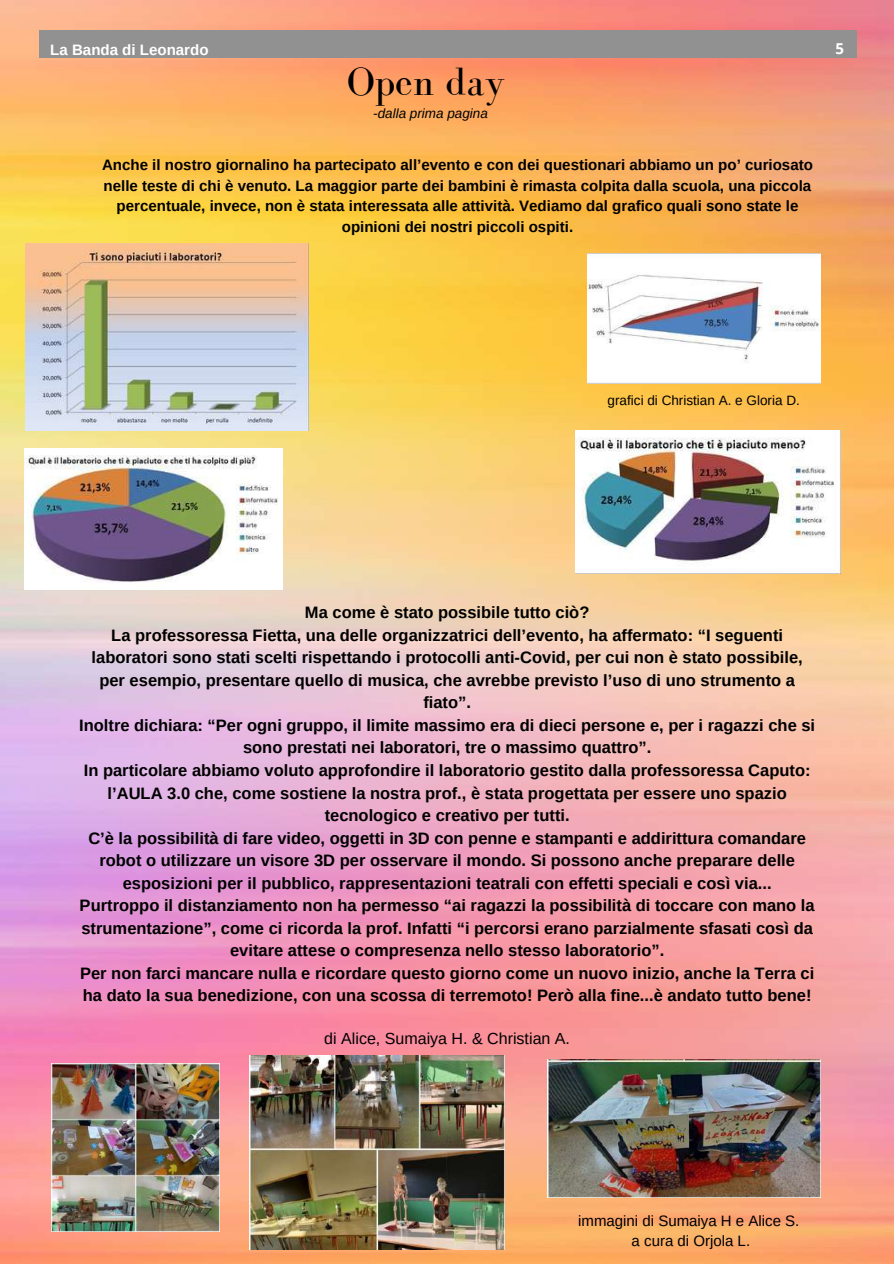
<style>
.page{position:relative;width:894px;height:1264px;background:#fff}
.page>*{position:absolute;margin:0;border:0;box-sizing:border-box;transform-origin:0 0}
.t1{font:40.65px "Bodoni FLF";color:#000}
.t2{font:700 16.5px/22.5px "Arimo";color:#000;text-align:center}
.t3{font:16.05px "Arimo";color:#000}
.t4{font:700 15.15px/20.7px "Arimo";color:#000;text-align:center}
.t5{font:15px/20.2px "Arimo";color:#000;text-align:center}
.t6{font:700 15px "Arimo";color:#fff}
.t7{font:700 15px "Open Sans";color:#fff}
.t8{font:13.5px "Arimo";color:#000}
.t9{font:italic 13.5px "Arimo";color:#000}
</style>
<div class="page">
<img style="left:0;top:0;width:893px;height:1263px">
<div style="left:39px;top:31px;width:817px;height:27px;background:#919191"></div>
<img style="left:587px;top:253px;width:233px;height:131px">
<img style="left:575px;top:430px;width:265px;height:143px">
<img style="left:25px;top:243px;width:283px;height:187px">
<img style="left:24px;top:448px;width:258px;height:141px">
<img style="left:547px;top:1059px;width:272px;height:138px">
<img style="left:249px;top:1055px;width:255px;height:194px">
<img style="left:52px;top:1063px;width:168px;height:168px">
<p class="t6" style="left:50px;top:41px;width:160px">La Banda di Leonardo</p>
<p class="t7" style="left:835px;top:38px;width:10px">5</p>
<h1 class="t1" style="left:347px;top:59px;width:160px">Open day</h1>
<p class="t9" style="left:373px;top:106px;width:116px">-dalla prima pagina</p>
<p class="t4" style="left:102px;top:154px;width:712px">Anche il nostro giornalino ha partecipato all’evento e con dei questionari abbiamo un po’ curiosato nelle teste di chi è venuto. La maggior parte dei bambini è rimasta colpita dalla scuola, una piccola percentuale, invece, non è stata interessata alle attività. Vediamo dal grafico quali sono state le opinioni dei nostri piccoli ospiti.</p>
<p class="t8" style="left:607px;top:393px;width:194px">grafici di Christian A. e Gloria D.</p>
<p class="t2" style="left:79px;top:601px;width:737px">Ma come è stato possibile tutto ciò?<br>La professoressa Fietta, una delle organizzatrici dell’evento, ha affermato: “I seguenti laboratori sono stati scelti rispettando i protocolli anti-Covid, per cui non è stato possibile, per esempio, presentare quello di musica, che avrebbe previsto l’uso di uno strumento a fiato”.<br>Inoltre dichiara: “Per ogni gruppo, il limite massimo era di dieci persone e, per i ragazzi che si sono prestati nei laboratori, tre o massimo quattro”.<br>In particolare abbiamo voluto approfondire il laboratorio gestito dalla professoressa Caputo: l’AULA 3.0 che, come sostiene la nostra prof., è stata progettata per essere uno spazio tecnologico e creativo per tutti.<br>C’è la possibilità di fare video, oggetti in 3D con penne e stampanti e addirittura comandare robot o utilizzare un visore 3D per osservare il mondo. Si possono anche preparare delle esposizioni per il pubblico, rappresentazioni teatrali con effetti speciali e così via...<br>Purtroppo il distanziamento non ha permesso “ai ragazzi la possibilità di toccare con mano la strumentazione”, come ci ricorda la prof. Infatti “i percorsi erano parzialmente sfasati così da evitare attese o compresenza nello stesso laboratorio”.<br>Per non farci mancare nulla e ricordare questo giorno come un nuovo inizio, anche la Terra ci ha dato la sua benedizione, con una scossa di terremoto! Però alla fine...è andato tutto bene!</p>
<p class="t3" style="left:324px;top:1029px;width:247px">di Alice, Sumaiya H. &amp; Christian A.</p>
<p class="t5" style="left:578px;top:1210px;width:223px">immagini di Sumaiya H e Alice S. a cura di Orjola L.</p>
</div>
